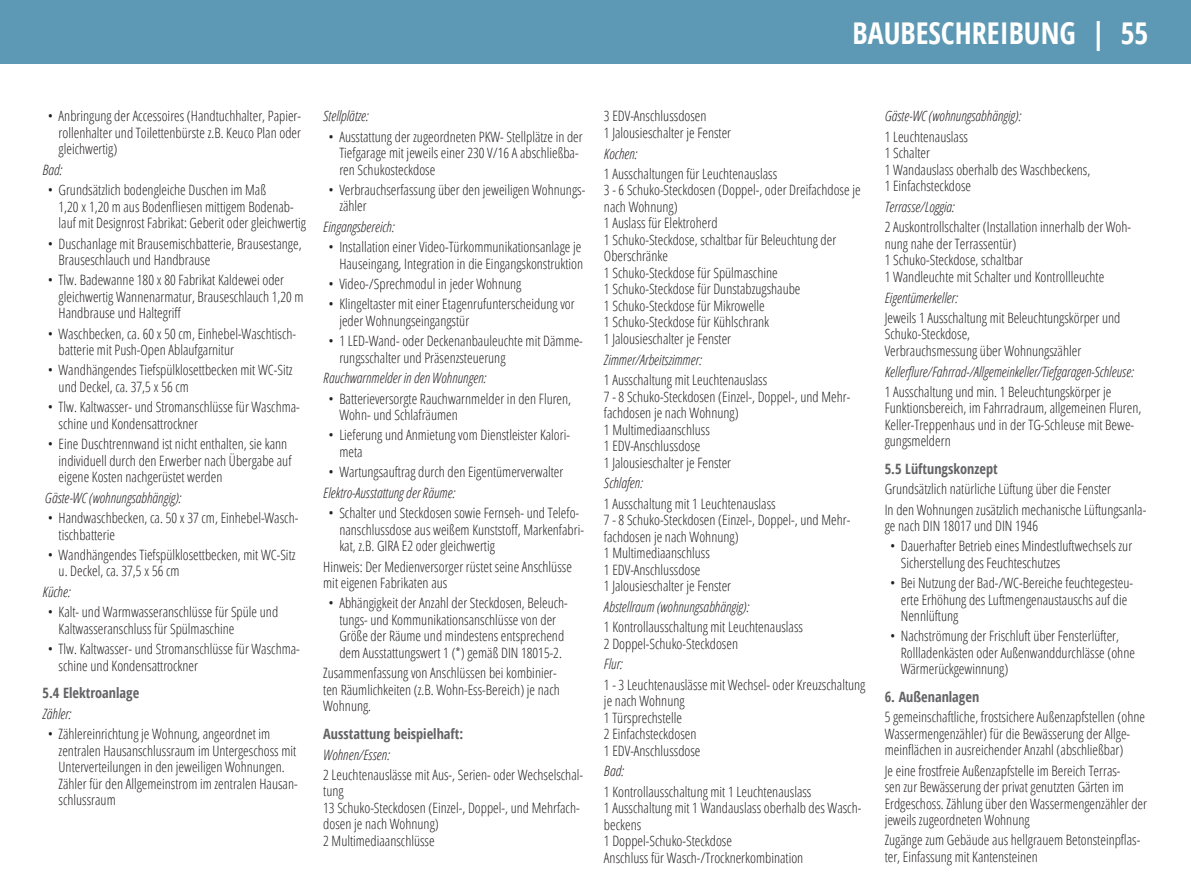
<style>
.page{position:relative;width:1191px;height:893px;background:#fff}
.page>*{position:absolute;margin:0;border:0;box-sizing:border-box;transform-origin:0 0}
.t1{font:700 30px "Open Sans Condensed";color:#fff}
.t2{font:300 condensed 14.25px/16.5px "Open Sans";color:#231f20}
.t3{font:italic 300 condensed 14.25px "Open Sans";color:#231f20}
.t4{font:700 14.25px "Open Sans Condensed";color:#636366}
</style>
<div class="page">
<div style="left:0;top:0;width:1191px;height:64px;background:#5d99b4"></div>
<h1 class="t1" style="left:852px;top:12px;width:162px">BAUBESCHREIBUN</h1>
<h1 class="t1" style="left:1059px;top:12px;width:90px">G | 55</h1>
<p class="t2" style="left:59px;top:108px;width:244px;text-align:justify;text-indent:-11px">• Anbringung der Accessoires (Handtuchhalter, Papier&shy;rollenhalter und Toilettenbürste z.B. Keuco Plan oder gleichwertig)</p>
<p class="t3" style="left:43px;top:160px;width:21px">Bad:</p>
<p class="t2" style="left:59px;top:182px;width:249px;text-indent:-11px">• Grundsätzlich bodengleiche Duschen im Maß<br>1,20 x 1,20 m aus Bodenfliesen mittigem Bodenab&shy;lauf mit Designrost Fabrikat: Geberit oder gleichwertig</p>
<p class="t2" style="left:59px;top:235px;width:244px;text-indent:-11px">• Duschanlage mit Brausemischbatterie, Brausestange,<br>Brauseschlauch und Handbrause</p>
<p class="t2" style="left:59px;top:272px;width:246px;text-indent:-11px">• Tlw. Badewanne 180 x 80 Fabrikat Kaldewei oder gleichwertig Wannenarmatur, Brauseschlauch 1,20 m<br>Handbrause und Haltegriff</p>
<p class="t2" style="left:59px;top:325px;width:239px;text-indent:-11px">• Waschbecken, ca. 60 x 50 cm, Einhebel-Waschtisch&shy;batterie mit Push-Open Ablaufgarnitur</p>
<p class="t2" style="left:59px;top:362px;width:235px;text-indent:-11px">• Wandhängendes Tiefspülklosettbecken mit WC-Sitz und Deckel, ca. 37,5 x 56 cm</p>
<p class="t2" style="left:59px;top:398px;width:243px;text-indent:-11px">• Tlw. Kaltwasser- und Stromanschlüsse für Waschma&shy;schine und Kondensattrockner</p>
<p class="t2" style="left:59px;top:435px;width:234px;text-indent:-11px">• Eine Duschtrennwand ist nicht enthalten, sie kann individuell durch den Erwerber nach Übergabe auf eigene Kosten nachgerüstet werden</p>
<p class="t3" style="left:45px;top:488px;width:138px">Gäste-WC (wohnungsabhängig):</p>
<p class="t2" style="left:59px;top:509px;width:241px;text-indent:-11px">• Handwaschbecken, ca. 50 x 37 cm, Einhebel-Wasch&shy;tischbatterie</p>
<p class="t2" style="left:59px;top:546px;width:238px;text-indent:-11px">• Wandhängendes Tiefspülklosettbecken, mit WC-Sitz u. Deckel, ca. 37,5 x 56 cm</p>
<p class="t3" style="left:43px;top:582px;width:29px">Küche:</p>
<p class="t2" style="left:59px;top:603px;width:221px;text-indent:-11px">• Kalt- und Warmwasseranschlüsse für Spüle und<br>Kaltwasseranschluss für Spülmaschine</p>
<p class="t2" style="left:59px;top:640px;width:243px;text-indent:-11px">• Tlw. Kaltwasser- und Stromanschlüsse für Waschma&shy;schine und Kondensattrockner</p>
<p class="t4" style="left:43px;top:683px;width:98px">5.4 Elektroanlage</p>
<p class="t3" style="left:43px;top:704px;width:30px">Zähler:</p>
<p class="t2" style="left:59px;top:725px;width:240px;text-indent:-11px">• Zählereinrichtung je Wohnung, angeordnet im zentralen Hausanschlussraum im Untergeschoss mit Unterverteilungen in den jeweiligen Wohnungen.<br>Zähler für den Allgemeinstrom im zentralen Hausan&shy;schlussraum</p>
<p class="t3" style="left:323px;top:107px;width:47px">Stellplätze:</p>
<p class="t2" style="left:339px;top:128px;width:245px;text-indent:-11px">• Ausstattung der zugeordneten PKW- Stellplätze in der<br>Tiefgarage mit jeweils einer 230 V/16 A abschließba&shy;ren Schukosteckdose</p>
<p class="t2" style="left:339px;top:181px;width:247px;text-indent:-11px">• Verbrauchserfassung über den jeweiligen Wohnungs&shy;zähler</p>
<p class="t3" style="left:323px;top:217px;width:73px">Eingangsbereich:</p>
<p class="t2" style="left:329px;top:239px;width:256px;text-align:right">• Installation einer Video-Türkommunikationsanlage je<br>Hauseingang, Integration in die Eingangskonstruktion</p>
<p class="t2" style="left:329px;top:275px;width:194px">• Video-/Sprechmodul in jeder Wohnung</p>
<p class="t2" style="left:339px;top:296px;width:237px;text-indent:-11px">• Klingeltaster mit einer Etagenrufunterscheidung vor jeder Wohnungseingangstür</p>
<p class="t2" style="left:339px;top:332px;width:245px;text-indent:-11px">• 1 LED-Wand- oder Deckenanbauleuchte mit Dämme&shy;rungsschalter und Präsenzsteuerung</p>
<p class="t3" style="left:323px;top:369px;width:164px">Rauchwarnmelder in den Wohnungen:</p>
<p class="t2" style="left:339px;top:390px;width:233px;text-indent:-11px">• Batterieversorgte Rauchwarnmelder in den Fluren,<br>Wohn- und Schlafräumen</p>
<p class="t2" style="left:339px;top:427px;width:232px;text-indent:-11px">• Lieferung und Anmietung vom Dienstleister Kalori&shy;meta</p>
<p class="t2" style="left:329px;top:463px;width:236px">• Wartungsauftrag durch den Eigentümerverwalter</p>
<p class="t3" style="left:323px;top:483px;width:133px">Elektro-Ausstattung der Räume:</p>
<p class="t2" style="left:339px;top:504px;width:246px;text-indent:-11px">• Schalter und Steckdosen sowie Fernseh- und Telefo&shy;nanschlussdose aus weißem Kunststoff, Markenfabri&shy;kat, z.B. GIRA E2 oder gleichwertig</p>
<p class="t2" style="left:323px;top:558px;width:250px">Hinweis: Der Medienversorger rüstet seine Anschlüsse mit eigenen Fabrikaten aus</p>
<p class="t2" style="left:329px;top:594px;width:241px;text-align:center">• Abhängigkeit der Anzahl der Steckdosen, Beleuch&shy;tungs- und Kommunikationsanschlüsse von der Größe der Räume und mindestens entsprechend dem Ausstattungswert 1 (*) gemäß DIN 18015-2.</p>
<p class="t2" style="left:323px;top:664px;width:238px">Zusammenfassung von Anschlüssen bei kombinier&shy;ten Räumlichkeiten (z.B. Wohn-Ess-Bereich) je nach<br>Wohnung.</p>
<p class="t4" style="left:323px;top:724px;width:141px">Ausstattung beispielhaft:</p>
<p class="t3" style="left:323px;top:745px;width:68px">Wohnen/Essen:</p>
<p class="t2" style="left:323px;top:766px;width:261px">2 Leuchtenauslässe mit Aus-, Serien- oder Wechselschal&shy;tung<br>13 Schuko-Steckdosen (Einzel-, Doppel-, und Mehrfach&shy;dosen je nach Wohnung)<br>2 Multimediaanschlüsse</p>
<p class="t2" style="left:604px;top:108px;width:129px">3 EDV-Anschlussdosen<br>1 Jalousieschalter je Fenster</p>
<p class="t3" style="left:604px;top:144px;width:35px">Kochen:</p>
<p class="t2" style="left:604px;top:165px;width:258px">1 Ausschaltungen für Leuchtenauslass<br>3 - 6 Schuko-Steckdosen (Doppel-, oder Dreifachdose je nach Wohnung)<br>1 Auslass für Elektroherd<br>1 Schuko-Steckdose, schaltbar für Beleuchtung der Oberschränke<br>1 Schuko-Steckdose für Spülmaschine<br>1 Schuko-Steckdose für Dunstabzugshaube<br>1 Schuko-Steckdose für Mikrowelle<br>1 Schuko-Steckdose für Kühlschrank<br>1 Jalousieschalter je Fenster</p>
<p class="t3" style="left:604px;top:350px;width:99px">Zimmer/Arbeitszimmer:</p>
<p class="t2" style="left:604px;top:371px;width:248px">1 Ausschaltung mit Leuchtenauslass<br>7 - 8 Schuko-Steckdosen (Einzel-, Doppel-, und Mehr&shy;fachdosen je nach Wohnung)<br>1 Multimediaanschluss<br>1 EDV-Anschlussdose<br>1 Jalousieschalter je Fenster</p>
<p class="t3" style="left:604px;top:473px;width:40px">Schlafen:</p>
<p class="t2" style="left:604px;top:495px;width:248px">1 Ausschaltung mit 1 Leuchtenauslass<br>7 - 8 Schuko-Steckdosen (Einzel-, Doppel-, und Mehr&shy;fachdosen je nach Wohnung)<br>1 Multimediaanschluss<br>1 EDV-Anschlussdose<br>1 Jalousieschalter je Fenster</p>
<p class="t3" style="left:604px;top:597px;width:147px">Abstellraum (wohnungsabhängig):</p>
<p class="t2" style="left:604px;top:618px;width:201px">1 Kontrollausschaltung mit Leuchtenauslass<br>2 Doppel-Schuko-Steckdosen</p>
<p class="t3" style="left:604px;top:654px;width:20px">Flur:</p>
<p class="t2" style="left:604px;top:676px;width:263px">1 - 3 Leuchtenauslässe mit Wechsel- oder Kreuzschaltung je nach Wohnung<br>1 Türsprechstelle<br>2 Einfachsteckdosen<br>1 EDV-Anschlussdose</p>
<p class="t3" style="left:604px;top:761px;width:21px">Bad:</p>
<p class="t2" style="left:604px;top:783px;width:259px">1 Kontrollausschaltung mit 1 Leuchtenauslass<br>1 Ausschaltung mit 1 Wandauslass oberhalb des Wasch&shy;beckens<br>1 Doppel-Schuko-Steckdose<br>Anschluss für Wasch-/Trocknerkombination</p>
<p class="t3" style="left:884px;top:107px;width:138px">Gäste-WC (wohnungsabhängig):</p>
<p class="t2" style="left:884px;top:128px;width:207px">1 Leuchtenauslass<br>1 Schalter<br>1 Wandauslass oberhalb des Waschbeckens,<br>1 Einfachsteckdose</p>
<p class="t3" style="left:884px;top:197px;width:71px">Terrasse/Loggia:</p>
<p class="t2" style="left:884px;top:218px;width:248px">2 Auskontrollschalter (Installation innerhalb der Woh&shy;nung nahe der Terrassentür)<br>1 Schuko-Steckdose, schaltbar<br>1 Wandleuchte mit Schalter und Kontrollleuchte</p>
<p class="t3" style="left:884px;top:288px;width:74px">Eigentümerkeller:</p>
<p class="t2" style="left:884px;top:309px;width:237px">Jeweils 1 Ausschaltung mit Beleuchtungskörper und<br>Schuko-Steckdose,<br>Verbrauchsmessung über Wohnungszähler</p>
<p class="t3" style="left:884px;top:362px;width:250px">Kellerflure/Fahrrad-/Allgemeinkeller/Tiefgaragen-Schleuse:</p>
<p class="t2" style="left:884px;top:383px;width:258px">1 Ausschaltung und min. 1 Beleuchtungskörper je Funktionsbereich, im Fahrradraum, allgemeinen Fluren, Keller-Treppenhaus und in der TG-Schleuse mit Bewe&shy;gungsmeldern</p>
<p class="t4" style="left:884px;top:459px;width:114px">5.5 Lüftungskonzept</p>
<p class="t2" style="left:884px;top:478px;width:263px;line-height:20.2px">Grundsätzlich natürliche Lüftung über die Fenster<br>In den Wohnungen zusätzlich mechanische Lüftungsanla-</p>
<p class="t2" style="left:884px;top:517px;width:155px">ge nach DIN 18017 und DIN 1946</p>
<p class="t2" style="left:900px;top:537px;width:233px;text-indent:-11px">• Dauerhafter Betrieb eines Mindestluftwechsels zur<br>Sicherstellung des Feuchteschutzes</p>
<p class="t2" style="left:900px;top:574px;width:234px;text-indent:-11px">• Bei Nutzung der Bad-/WC-Bereiche feuchtegesteu&shy;erte Erhöhung des Luftmengenaustauschs auf die<br>Nennlüftung</p>
<p class="t2" style="left:900px;top:627px;width:236px;text-indent:-11px">• Nachströmung der Frischluft über Fensterlüfter,<br>Rollladenkästen oder Außenwanddurchlässe (ohne<br>Wärmerückgewinnung)</p>
<p class="t4" style="left:884px;top:687px;width:96px">6. Außenanlagen</p>
<p class="t2" style="left:884px;top:708px;width:262px">5 gemeinschaftliche, frostsichere Außenzapfstellen (ohne<br>Wassermengenzähler) für die Bewässerung der Allge&shy;meinflächen in ausreichender Anzahl (abschließbar)</p>
<p class="t2" style="left:884px;top:762px;width:264px">Je eine frostfreie Außenzapfstelle im Bereich Terras-<br>sen zur Bewässerung der privat genutzten Gärten im Erdgeschoss. Zählung über den Wassermengenzähler der jeweils zugeordneten Wohnung</p>
<p class="t2" style="left:884px;top:831px;width:257px">Zugänge zum Gebäude aus hellgrauem Betonsteinpflas&shy;ter, Einfassung mit Kantensteinen</p>
</div>
